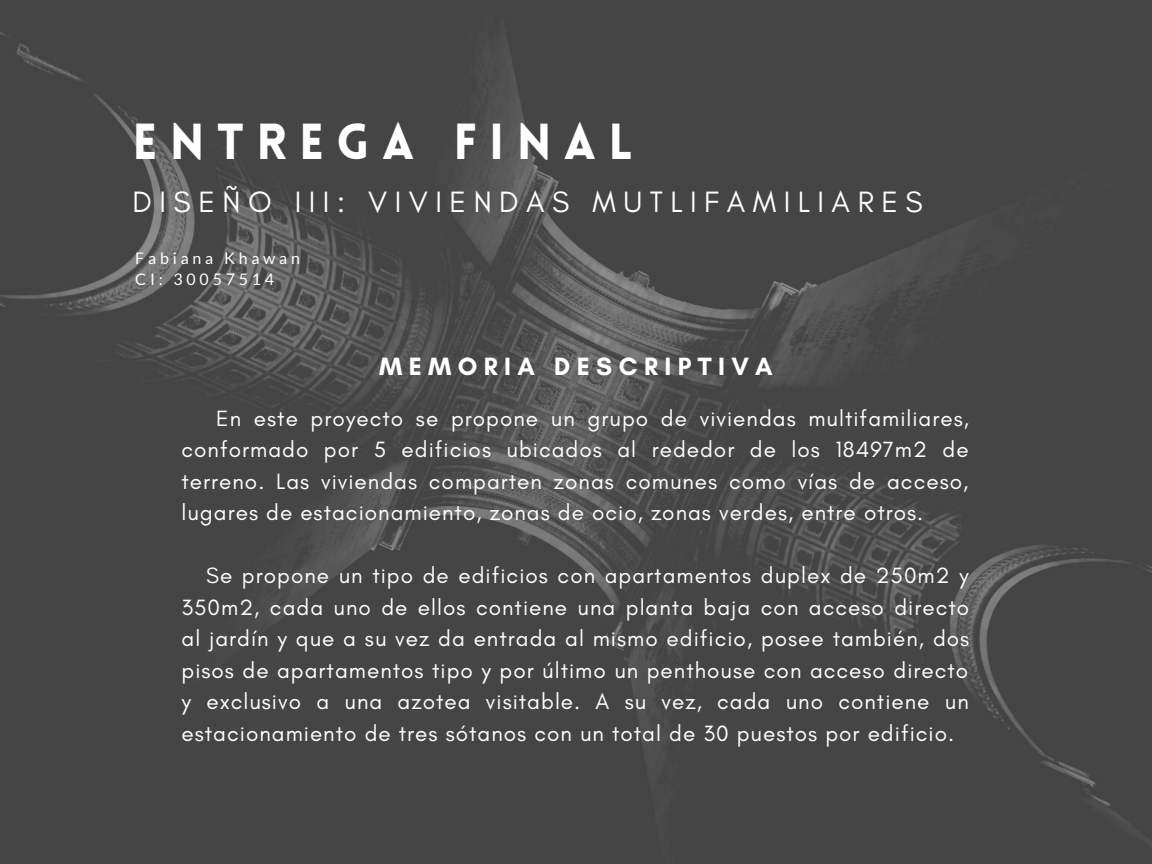
<style>
.page{position:relative;width:1152px;height:864px;background:#fff}
.page>*{position:absolute;margin:0;border:0;box-sizing:border-box;transform-origin:0 0}
.t1{font:900 49.5px "Lovelo";letter-spacing:.25em;color:#fff}
.t2{font:30px "Glacial Indifference";letter-spacing:.25em;color:#fff}
.t3{font:700 25.5px "Glacial Indifference";letter-spacing:.25em;color:#fff}
.t4{font:22.5px/31.5px "Glacial Indifference";letter-spacing:.045em;color:#fff;text-align:justify}
.t5{font:15.9px/21px "Lato";letter-spacing:.24em;color:#fff}
</style>
<div class="page">
<img style="left:0;top:0;width:1152px;height:864px">
<h1 class="t1" style="left:133px;top:122px;width:502px">ENTREGA FINAL</h1>
<h2 class="t2" style="left:133px;top:183px;width:792px">DISEÑO III: VIVIENDAS MUTLIFAMILIARES</h2>
<p class="t5" style="left:135px;top:247px;width:166px">Fabiana Khawan<br>CI: 30057514</p>
<p class="t3" style="left:379px;top:350px;width:395px">MEMORIA DESCRIPTIVA</p>
<p class="t4" style="left:182px;top:402px;width:789px;text-indent:35px">En este proyecto se propone un grupo de viviendas multifamiliares, conformado por 5 edificios ubicados al rededor de los 18497m2 de terreno. Las viviendas comparten zonas comunes como vías de acceso, lugares de estacionamiento, zonas de ocio, zonas verdes, entre otros.</p>
<p class="t4" style="left:182px;top:560px;width:789px;text-indent:25px">Se propone un tipo de edificios con apartamentos duplex de 250m2 y 350m2, cada uno de ellos contiene una planta baja con acceso directo al jardín y que a su vez da entrada al mismo edificio, posee también, dos pisos de apartamentos tipo y por último un penthouse con acceso directo y exclusivo a una azotea visitable. A su vez, cada uno contiene un estacionamiento de tres sótanos con un total de 30 puestos por edificio.</p>
</div>
